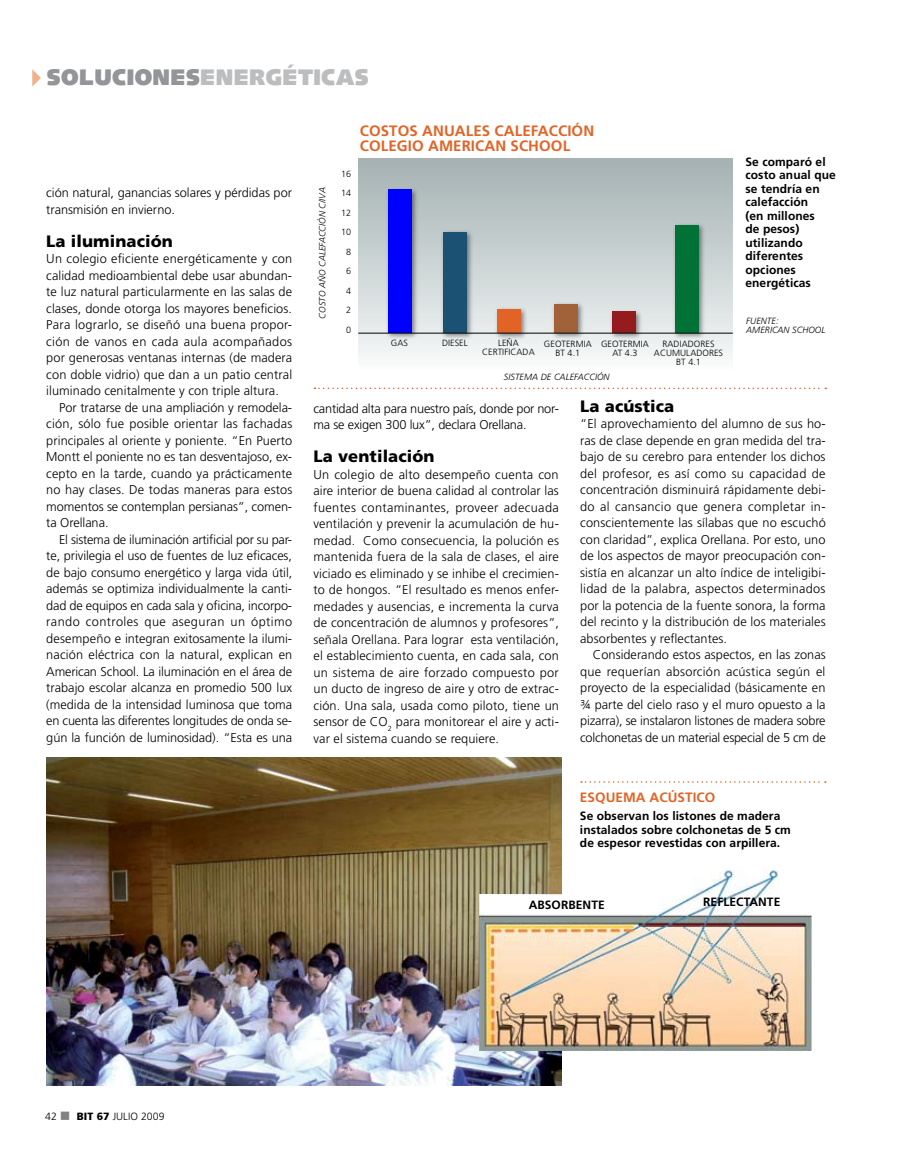
<style>
.page{position:relative;width:915px;height:1170px;background:#fff}
.page>*{position:absolute;margin:0;border:0;box-sizing:border-box;transform-origin:0 0}
.t1{font:900 22.5px "Syntax";letter-spacing:.02em;color:#bcbdbf}
.t2{font:900 16.5px "Frutiger";letter-spacing:.005em;color:#000}
.t3{font:700 15px "Frutiger";letter-spacing:.005em;color:#e26326}
.t4{font:700 13.5px "Frutiger";letter-spacing:.005em;color:#e26326}
.t5{font:300 12.75px/16.5px "Frutiger";letter-spacing:.005em;color:#000;text-align:justify}
.t6{font:300 12.75px/16.5px "Frutiger";letter-spacing:-.015em;color:#000}
.t7{font:700 12px/13.5px "Frutiger";letter-spacing:.005em;color:#000}
.t8{font:300 10.5px "Frutiger";letter-spacing:.005em;color:#000}
.t9{font:300 9px/19.5px "Frutiger";letter-spacing:.005em;color:#000;text-align:center}
.t10{font:italic 300 9px/9px "Frutiger";letter-spacing:.005em;color:#000}
.s1{color:#939598}
.s2{color:#808284}
.s3{font-weight:900}
</style>
<div class="page">
<img style="left:47px;top:757px;width:514px;height:328px">
<img style="left:479px;top:866px;width:332px;height:184px">
<div style="left:358px;top:158px;width:374px;height:216px;background:linear-gradient(to bottom,#a3b1b2,#f7f9f9)"></div>
<svg style="left:32px;top:69px;width:9px;height:18px"></svg>
<div style="left:384px;top:186px;width:35px;height:155px;background:#000;opacity:.45"></div>
<div style="left:388px;top:190px;width:23px;height:143px;background:#00f"></div>
<div style="left:439px;top:229px;width:35px;height:111px;background:#000;opacity:.45"></div>
<div style="left:443px;top:232px;width:24px;height:101px;background:#1b5273"></div>
<div style="left:493px;top:306px;width:35px;height:34px;background:#000;opacity:.45"></div>
<div style="left:497px;top:309px;width:23px;height:24px;background:#e26326"></div>
<div style="left:550px;top:301px;width:35px;height:40px;background:#000;opacity:.45"></div>
<div style="left:553px;top:304px;width:24px;height:29px;background:#a16239"></div>
<div style="left:608px;top:308px;width:35px;height:32px;background:#000;opacity:.45"></div>
<div style="left:612px;top:312px;width:24px;height:21px;background:#941c1f"></div>
<div style="left:671px;top:221px;width:35px;height:120px;background:#000;opacity:.45"></div>
<div style="left:675px;top:225px;width:23px;height:108px;background:#007236"></div>
<hr style="left:358px;top:333px;width:374px;height:1px;background:#000">
<svg style="left:314px;top:387px;width:512px;height:2px"></svg>
<svg style="left:580px;top:781px;width:245px;height:1px"></svg>
<h1 class="t1" style="left:47px;top:64px;width:323px"><span class="s1">SOLUCIONES</span>ENERGÉTICAS</h1>
<p class="t5" style="left:46px;top:184px;width:247px">ción natural, ganancias solares y pérdidas por transmisión en invierno.</p>
<p class="t2" style="left:46px;top:231px;width:128px">La iluminación</p>
<p class="t5" style="left:46px;top:250px;width:247px">U n colegio eficiente energéticamente y con calidad medioambiental debe usar abundan&shy;te luz natural particularmente en las salas de clases, donde otorga los mayores beneficios.<br>Para lograrlo, se diseñó una buena propor&shy;ción de vanos en cada aula acompañados por generosas ventanas internas (de madera con doble vidrio) que dan a un patio central iluminado cenitalmente y con triple altura.</p>
<p class="t5" style="left:46px;top:399px;width:247px;text-indent:13px">Por tratarse de una ampliación y remodela&shy;ción, sólo fue posible orientar las fachadas principales al oriente y poniente. “En Puerto Montt el poniente no es tan desventajoso, ex&shy;cepto en la tarde, cuando ya prácticamente no hay clases. De todas maneras para estos momentos se contemplan persianas”, comen&shy;ta Orellana.</p>
<p class="t5" style="left:46px;top:531px;width:247px;text-indent:13px">El sistema de iluminación artificial por su par&shy;te, privilegia el uso de fuentes de luz eficaces, de bajo consumo energético y larga vida útil, además se optimiza individualmente la canti&shy;dad de equipos en cada sala y oficina, incorpo&shy;rando controles que aseguran un óptimo desempeño e integran exitosamente la ilumi&shy;nación eléctrica con la natural, explican en American School. La iluminación en el área de trabajo escolar alcanza en promedio 500 lux (medida de la intensidad luminosa que toma en cuenta las diferentes longitudes de onda se&shy;gún la función de luminosidad). “Esta es una</p>
<p class="t10" style="left:318px;top:318px;width:132px;rotate:-90deg">COSTO AÑO CALEFACCIÓN C/IVA</p>
<p class="t9" style="left:341px;top:164px;width:12px">16<br>14<br>12<br>10<br>8<br>6<br>4<br>2<br>0</p>
<p class="t3" style="left:359px;top:122px;width:11px">cos</p>
<p class="t3" style="left:389px;top:122px;width:158px">tos anuales calefacci</p>
<p class="t3" style="left:571px;top:122px;width:24px">ón</p>
<p class="t3" style="left:360px;top:137px;width:81px">colegio ame</p>
<p class="t3" style="left:461px;top:137px;width:110px">rican school</p>
<p class="t9" style="left:390px;top:332px;width:19px">gas</p>
<p class="t9" style="left:442px;top:332px;width:27px">diesel</p>
<p class="t9" style="left:482px;top:338px;width:54px;line-height:9px">leña<br>c ertificada</p>
<p class="t9" style="left:543px;top:339px;width:49px;line-height:9px">g eoterm ia bt 4.1</p>
<p class="t9" style="left:601px;top:339px;width:49px;line-height:9px">g eoterm ia at 4.3</p>
<p class="t9" style="left:653px;top:339px;width:71px;line-height:9px">radiadores<br>ac um uladores bt 4.1</p>
<p class="t10" style="left:503px;top:372px;width:107px">SISTEMA DE CALEFACCIÓN</p>
<p class="t7" style="left:745px;top:155px;width:92px">Se comparó el costo anual que se tendría en calefacción<br>(en millones<br>de pesos) utilizando diferentes opciones energéticas</p>
<p class="t10" style="left:746px;top:316px;width:81px">FUENTE:<br>AMERICAN SCHOOL</p>
<p class="t6" style="left:313px;top:400px;width:247px">cantidad alta para nuestro país, donde por nor&shy;ma se exigen 300 lux”, declara Orellana.</p>
<p class="t2" style="left:313px;top:446px;width:122px">La ventilación</p>
<p class="t5" style="left:313px;top:466px;width:247px">U n colegio de alto desempeño cuenta con aire interior de buena calidad al controlar las fuentes contaminantes, proveer adecuada ventilación y prevenir la acumulación de hu&shy;medad. Como consecuencia, la polución es mantenida fuera de la sala de clases, el aire viciado es eliminado y se inhibe el crecimien&shy;to de hongos. “El resultado es menos enfer&shy;medades y ausencias, e incrementa la curva de concentración de alumnos y profesores”, señala Orellana. Para lograr esta ventilación, el establecimiento cuenta, en cada sala, con un sistema de aire forzado compuesto por un ducto de ingreso de aire y otro de extrac&shy;ción. U na sala, usada como piloto, tiene un sensor de CO<sub>2</sub> para monitorear el aire y acti&shy;var el sistema cuando se requiere.</p>
<p class="t2" style="left:580px;top:396px;width:96px">La acústica</p>
<p class="t5" style="left:580px;top:415px;width:247px">“El aprovechamiento del alumno de sus ho&shy;ras de clase depende en gran medida del tra&shy;bajo de su cerebro para entender los dichos del profesor, es así como su capacidad de concentración disminuirá rápidamente debi&shy;do al cansancio que genera completar in&shy;conscientemente las sílabas que no escuchó con claridad”, explica Orellana. Por esto, uno de los aspectos de mayor preocupación con&shy;sistía en alcanzar un alto índice de inteligibi&shy;lidad de la palabra, aspectos determinados por la potencia de la fuente sonora, la forma del recinto y la distribución de los materiales absorbentes y reflectantes.</p>
<p class="t5" style="left:580px;top:646px;width:247px;text-indent:13px">Considerando estos aspectos, en las zonas que requerían absorción acústica según el proyecto de la especialidad (básicamente en ¾ parte del cielo raso y el muro opuesto a la pizarra), se instalaron listones de madera sobre colchonetas de un material especial de 5 cm de</p>
<p class="t4" style="left:579px;top:789px;width:37px">esquema</p>
<p class="t4" style="left:649px;top:789px;width:52px">acústico</p>
<p class="t7" style="left:579px;top:809px;width:212px">Se observan los listones de madera instalados sobre colchonetas de 5 cm de espesor revestidas con arpillera.</p>
<p class="t7" style="left:528px;top:898px;width:76px">absorbente</p>
<p class="t7" style="left:703px;top:894px;width:77px">reflectante</p>
<p class="t8" style="left:45px;top:1109px;width:121px">42 <span class="s2">■</span> <span class="s3">BIT 67</span> julio 2009</p>
</div>
